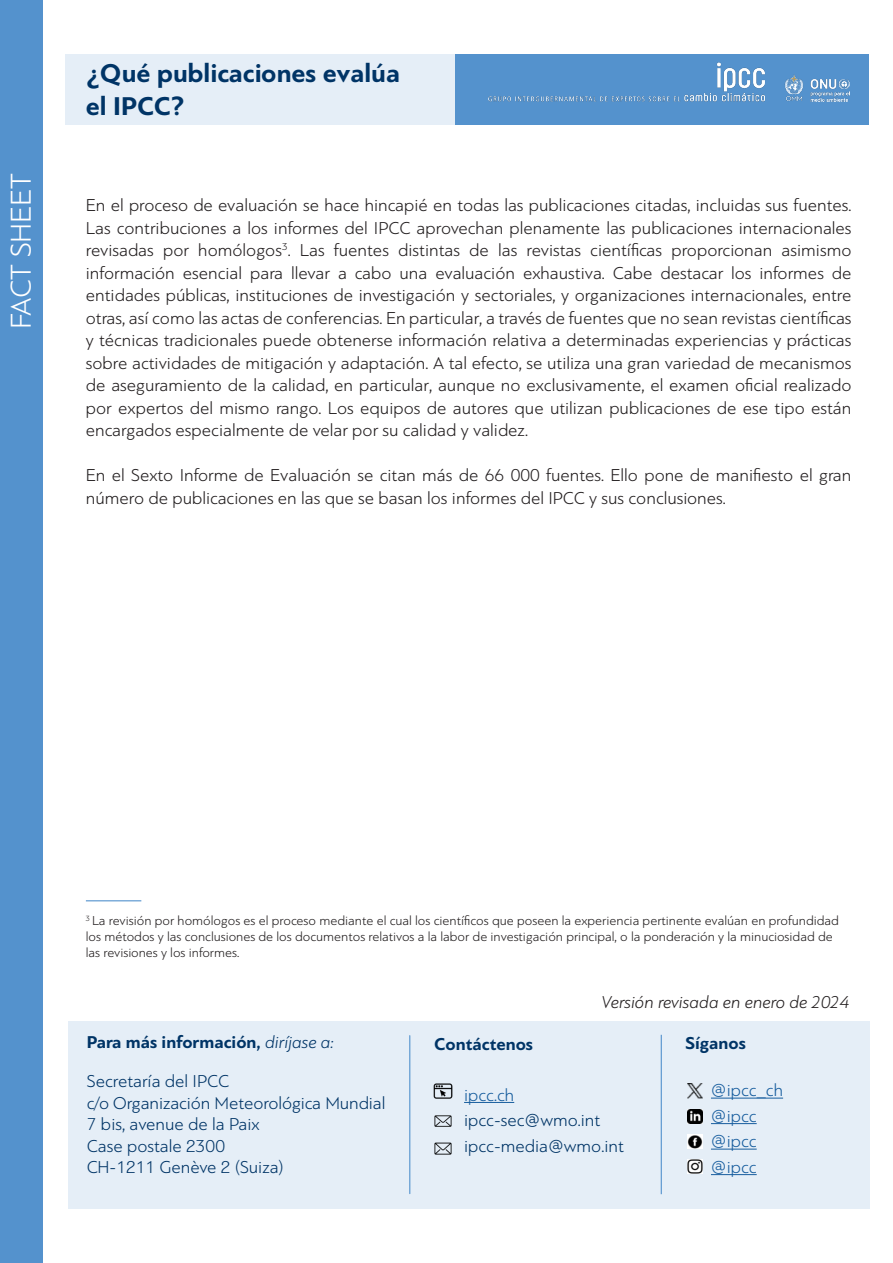
<style>
.page{position:relative;width:893px;height:1263px;background:#fff}
.page>*{position:absolute;margin:0;border:0;box-sizing:border-box;transform-origin:0 0}
.t1{font:300 30px "PF Bague Sans Pro";color:#fff}
.t2{font:700 27px/32.4px "PF Bague Sans Pro";color:#003466}
.t3{font:300 18px/22.5px "PF Bague Sans Pro";color:#231f20;text-align:justify}
.t4{font:300 18px "PF Bague Sans Pro";color:#003466}
.t5{font:700 18px "PF Bague Sans Pro";color:#003466}
.t6{font:300 18px "PF Bague Sans Pro";color:#175d9e}
.t7{font:italic 300 18px "PF Bague Sans Pro";color:#231f20}
.t8{font:300 13.5px/16.2px "PF Bague Sans Pro";color:#231f20}
.s1{font-weight:300;font-style:italic}
</style>
<div class="page">
<div style="left:66px;top:54px;width:389px;height:70px;background:#e5eef7"></div>
<div style="left:0;top:0;width:43px;height:1263px;background:#5492cd"></div>
<div style="left:455px;top:54px;width:413px;height:70px;background:#5492cd"></div>
<img style="left:488px;top:62px;width:362px;height:40px">
<hr style="left:86px;top:900px;width:55px;height:1px;background:#5492cd">
<div style="left:68px;top:1021px;width:801px;height:187px;background:#e5eef7"></div>
<img style="left:688px;top:1083px;width:14px;height:16px">
<img style="left:688px;top:1109px;width:14px;height:15px">
<img style="left:688px;top:1134px;width:14px;height:14px">
<img style="left:688px;top:1159px;width:14px;height:14px">
<hr style="left:711px;top:1098px;width:72px;height:1px;background:#175d9e">
<hr style="left:711px;top:1123px;width:46px;height:1px;background:#175d9e">
<hr style="left:711px;top:1149px;width:46px;height:1px;background:#175d9e">
<hr style="left:711px;top:1174px;width:46px;height:1px;background:#175d9e">
<hr style="left:464px;top:1102px;width:50px;height:1px;background:#175d9e">
<hr style="left:409px;top:1036px;width:1px;height:157px;background:#5492cd">
<hr style="left:661px;top:1035px;width:1px;height:159px;background:#5492cd">
<img style="left:433px;top:1083px;width:19px;height:16px">
<img style="left:434px;top:1115px;width:18px;height:12px">
<img style="left:434px;top:1142px;width:18px;height:13px">
<h1 class="t1" style="left:4px;top:329px;width:157px;rotate:-90deg">FACT SHEET</h1>
<p class="t2" style="left:86px;top:58px;width:316px">¿Qué publicaciones evalúa el IPCC?</p>
<p class="t3" style="left:86px;top:194px;width:767px">En el proceso de evaluación se hace hincapié en todas las publicaciones citadas, incluidas sus fuentes.<br>Las contribuciones a los informes del IPCC aprovechan plenamente las publicaciones internacionales revisadas por homólogos<sup>3</sup>. Las fuentes distintas de las revistas científicas proporcionan asimismo información esencial para llevar a cabo una evaluación exhaustiva. Cabe destacar los informes de entidades públicas, instituciones de investigación y sectoriales, y organizaciones internacionales, entre otras, así como las actas de conferencias. En particular, a través de fuentes que no sean revistas científicas y técnicas tradicionales puede obtenerse información relativa a determinadas experiencias y prácticas sobre actividades de mitigación y adaptación. A tal efecto, se utiliza una gran variedad de mecanismos de aseguramiento de la calidad, en particular, aunque no exclusivamente, el examen oficial realizado por expertos del mismo rango. Los equipos de autores que utilizan publicaciones de ese tipo están encargados especialmente de velar por su calidad y validez.</p>
<p class="t3" style="left:86px;top:464px;width:767px">En el Sexto Informe de Evaluación se citan más de 66 000 fuentes. Ello pone de manifiesto el gran número de publicaciones en las que se basan los informes del IPCC y sus conclusiones.</p>
<p class="t8" style="left:86px;top:912px;width:754px"><sup>3</sup> La revisión por homólogos es el proceso mediante el cual los científicos que poseen la experiencia pertinente evalúan en profundidad los métodos y las conclusiones de los documentos relativos a la labor de investigación principal, o la ponderación y la minuciosidad de las revisiones y los informes.</p>
<p class="t7" style="left:602px;top:991px;width:249px">Versión revisada en enero de 2024</p>
<p class="t5" style="left:87px;top:1031px;width:249px">Para más información, <span class="s1">diríjase a:</span></p>
<p class="t4" style="left:87px;top:1071px;width:144px">Secretaría del IPCC</p>
<p class="t4" style="left:87px;top:1092px;width:300px">c/o Organización Meteorológica Mundial</p>
<p class="t4" style="left:87px;top:1114px;width:174px">7 bis, avenue de la Paix</p>
<p class="t4" style="left:87px;top:1135px;width:140px">Case postale 2300</p>
<p class="t4" style="left:87px;top:1157px;width:198px">CH-1211 Genève 2 (Suiza)</p>
<p class="t5" style="left:685px;top:1032px;width:62px">Síganos</p>
<p class="t6" style="left:711px;top:1080px;width:74px">@ipcc_ch</p>
<p class="t6" style="left:711px;top:1105px;width:47px">@ipcc</p>
<p class="t6" style="left:711px;top:1131px;width:47px">@ipcc</p>
<p class="t6" style="left:711px;top:1156px;width:47px">@ipcc</p>
<p class="t5" style="left:434px;top:1033px;width:100px">Contáctenos</p>
<p class="t6" style="left:464px;top:1084px;width:52px">ipcc.ch</p>
<p class="t4" style="left:464px;top:1110px;width:138px">ipcc-sec@wmo.int</p>
<p class="t4" style="left:464px;top:1135px;width:161px">ipcc-media@wmo.int</p>
</div>
